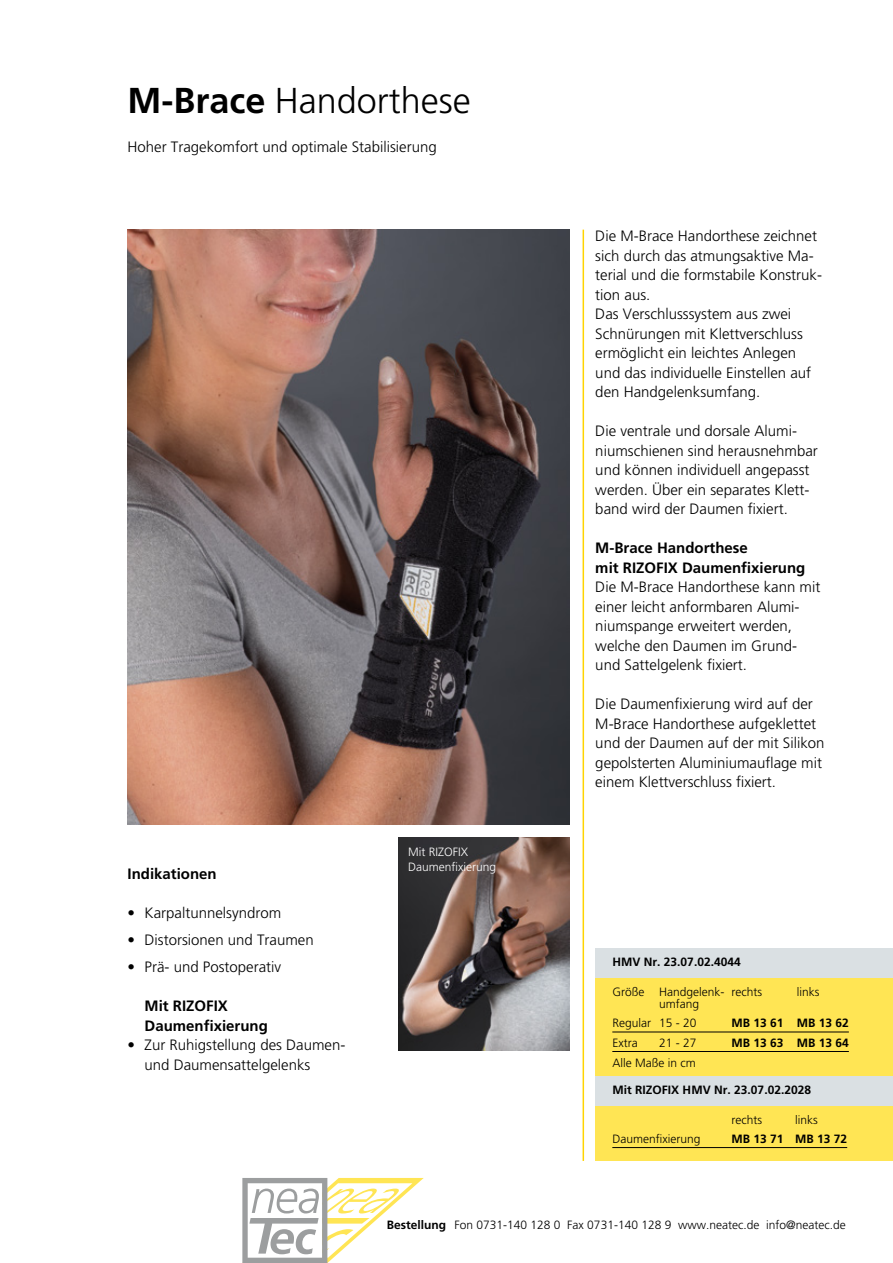
<style>
.page{position:relative;width:893px;height:1263px;background:#fff}
.page>*{position:absolute;margin:0;border:0;box-sizing:border-box;transform-origin:0 0}
.t1{font:300 36px "Frutiger";color:#000}
.t2{font:300 15px/19.5px "Frutiger";color:#000}
.t3{font:700 15px/19.5px "Frutiger";color:#000}
.t4{font:300 12px/19.5px "Frutiger";color:#000;text-align:right}
.t5{font:700 12px "Frutiger";color:#000}
.t6{font:300 12px/15px "Frutiger";color:#fff}
.s1{font-weight:700}
</style>
<div class="page">
<img style="left:128px;top:230px;width:442px;height:595px">
<img style="left:399px;top:838px;width:170px;height:212px">
<svg style="left:242px;top:1178px;width:182px;height:85px"></svg>
<hr style="left:583px;top:230px;width:1px;height:931px;background:#ffd400">
<div style="left:595px;top:978px;width:298px;height:98px;background:#ffe554"></div>
<div style="left:595px;top:948px;width:298px;height:30px;background:#dae0e3"></div>
<hr style="left:612px;top:1032px;width:237px;height:1px;background:#000">
<hr style="left:612px;top:1051px;width:237px;height:1px;background:#000">
<div style="left:595px;top:1106px;width:298px;height:55px;background:#ffe554"></div>
<div style="left:595px;top:1076px;width:298px;height:30px;background:#dae0e3"></div>
<hr style="left:612px;top:1147px;width:235px;height:1px;background:#000">
<h1 class="t1" style="left:128px;top:80px;width:345px"><span class="s1">M-Brace</span> Handorthese</h1>
<p class="t2" style="left:128px;top:137px;width:311px">Hoher Tragekomfort und optimale Stabilisierung</p>
<p class="t3" style="left:128px;top:864px;width:91px">Indikationen</p>
<p class="t2" style="left:128px;top:903px;width:155px">• Karpaltunnelsyndrom</p>
<p class="t2" style="left:128px;top:930px;width:188px">• Distorsionen und Traumen</p>
<p class="t2" style="left:128px;top:957px;width:155px">• Prä- und Postoperativ</p>
<p class="t3" style="left:145px;top:996px;width:125px">Mit RIZOFIX<br>Daumenfixierung</p>
<p class="t2" style="left:145px;top:1035px;width:202px;text-indent:-17px">• Zur Ruhigstellung des Daumen&shy;und Daumensattelgelenks</p>
<p class="t6" style="left:408px;top:844px;width:90px">Mit RIZOFIX<br>Daumenfixierung</p>
<p class="t2" style="left:595px;top:226px;width:228px">Die M-Brace Handorthese zeichnet sich durch das atmungsaktive Ma&shy;terial und die formstabile Konstruk&shy;tion aus.<br>Das Verschlusssystem aus zwei<br>Schnürungen mit Klettverschluss ermöglicht ein leichtes Anlegen und das individuelle Einstellen auf den Handgelenksumfang.</p>
<p class="t2" style="left:595px;top:421px;width:224px">Die ventrale und dorsale Alumi&shy;niumschienen sind herausnehmbar und können individuell angepasst werden. Über ein separates Klett&shy;band wird der Daumen fixiert.</p>
<p class="t3" style="left:595px;top:538px;width:212px">M-Brace Handorthese<br>mit RIZOFIX Daumenfixierung</p>
<p class="t2" style="left:595px;top:577px;width:227px">Die M-Brace Handorthese kann mit einer leicht anformbaren Alumi&shy;niumspange erweitert werden, welche den Daumen im Grund&shy;und Sattelgelenk fixiert.</p>
<p class="t2" style="left:595px;top:694px;width:231px">Die Daumenfixierung wird auf der M-Brace Handorthese aufgeklettet und der Daumen auf der mit Silikon gepolsterten Aluminiumauflage mit einem Klettverschluss fixiert.</p>
<p class="t5" style="left:612px;top:955px;width:130px">HMV Nr. 23.07.02.4044</p>
<p class="t4" style="left:612px;top:982px;width:151px">Größe Handgelenk- rechts</p>
<p class="t4" style="left:797px;top:982px;width:24px">links</p>
<p class="t4" style="left:612px;top:994px;width:88px">umfang<br>Regular 15 - 20</p>
<p class="t5" style="left:731px;top:1016px;width:119px">MB 13 61 MB 13 62</p>
<p class="t4" style="left:612px;top:1033px;width:27px">Extra</p>
<p class="t4" style="left:659px;top:1033px;width:39px">21 - 27</p>
<p class="t5" style="left:731px;top:1036px;width:119px">MB 13 63 MB 13 64</p>
<p class="t4" style="left:612px;top:1052px;width:85px">Alle Maße in cm</p>
<p class="t5" style="left:612px;top:1082px;width:200px">Mit RIZOFIX HMV Nr. 23.07.02.2028</p>
<p class="t4" style="left:731px;top:1110px;width:32px">rechts</p>
<p class="t4" style="left:795px;top:1110px;width:24px">links</p>
<p class="t4" style="left:612px;top:1129px;width:90px">Daumenfixierung</p>
<p class="t5" style="left:731px;top:1132px;width:117px">MB 13 71 MB 13 72</p>
<p class="t4" style="left:387px;top:1215px;width:460px"><span class="s1">Bestellung</span> Fon 0731-140 128 0 Fax 0731-140 128 9 www.neatec.de info@neatec.de</p>
</div>
